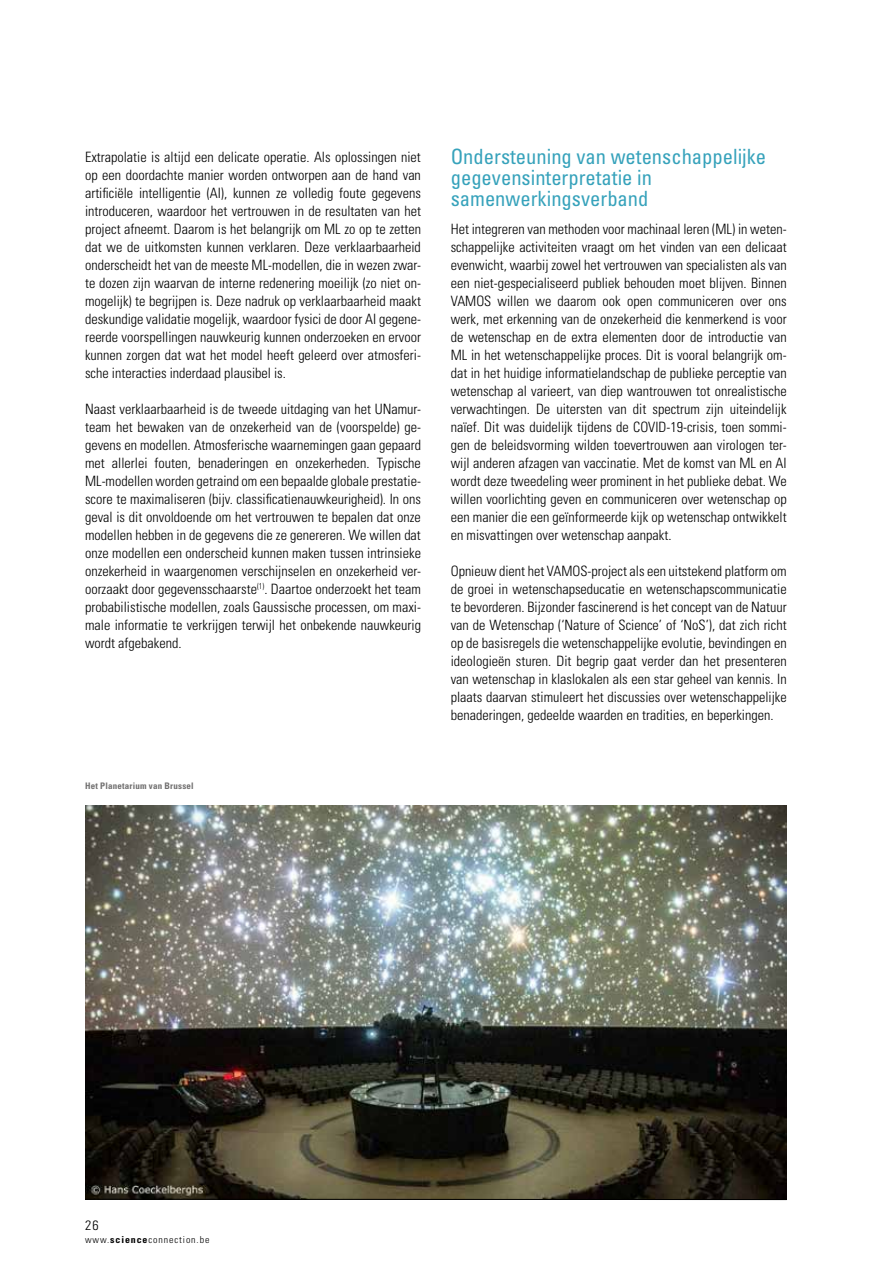
<style>
.page{position:relative;width:893px;height:1263px;background:#fff}
.page>*{position:absolute;margin:0;border:0;box-sizing:border-box;transform-origin:0 0}
.t1{font:condensed 21px/21px "Univers LT Std";color:#36a2bb}
.t2{font:300 condensed 14.25px/18px "Univers LT Std";color:#000;text-align:justify}
.t3{font:300 condensed 13.5px "Univers LT Std";color:#000;scale:1.04 1}
.t4{font:300 condensed 9.6px "Univers LT Std";letter-spacing:.09em;color:#000;scale:1.04 1}
.t5{font:700 condensed 9px "Univers LT Std";letter-spacing:.02em;color:#706f6f}
.s1{font-weight:700}
</style>
<div class="page">
<img style="left:85px;top:805px;width:702px;height:394px">
<hr style="left:85px;top:1199px;width:702px;height:1px;background:#000">
<p class="t2" style="left:85px;top:148px;width:337px">Extrapolatie is altijd een delicate operatie. Als oplossingen niet op een doordachte manier worden ontworpen aan de hand van artificiële intelligentie (AI), kunnen ze volledig foute gegevens introduceren, waardoor het vertrouwen in de resultaten van het project afneemt. Daarom is het belangrijk om ML zo op te zetten dat we de uitkomsten kunnen verklaren. Deze verklaarbaarheid onderscheidt het van de meeste ML-modellen, die in wezen zwar&shy;te dozen zijn waarvan de interne redenering moeilijk (zo niet on&shy;mogelijk) te begrijpen is. Deze nadruk op verklaarbaarheid maakt deskundige validatie mogelijk, waardoor fysici de door AI gegene&shy;reerde voorspellingen nauwkeurig kunnen onderzoeken en ervoor kunnen zorgen dat wat het model heeft geleerd over atmosferi&shy;sche interacties inderdaad plausibel is.</p>
<p class="t2" style="left:85px;top:400px;width:337px">Naast verklaarbaarheid is de tweede uitdaging van het UNamur&shy;team het bewaken van de onzekerheid van de (voorspelde) ge&shy;gevens en modellen. Atmosferische waarnemingen gaan gepaard met allerlei fouten, benaderingen en onzekerheden. Typische ML-modellen worden getraind om een bepaalde globale prestatie&shy;score te maximaliseren (bijv. classificatienauwkeurigheid). In ons geval is dit onvoldoende om het vertrouwen te bepalen dat onze modellen hebben in de gegevens die ze genereren. We willen dat onze modellen een onderscheid kunnen maken tussen intrinsieke onzekerheid in waargenomen verschijnselen en onzekerheid ver&shy;oorzaakt door gegevensschaarste<sup>(1)</sup>. Daartoe onderzoekt het team probabilistische modellen, zoals Gaussische processen, om maxi&shy;male informatie te verkrijgen terwijl het onbekende nauwkeurig wordt afgebakend.</p>
<p class="t5" style="left:85px;top:780px;width:110px">Het Planetarium van Brussel</p>
<h1 class="t1" style="left:451px;top:146px;width:317px">Ondersteuning van wetenschappelijke gegevensinterpretatie in samenwerkingsverband</h1>
<p class="t2" style="left:451px;top:220px;width:337px">Het integreren van methoden voor machinaal leren (ML) in weten&shy;schappelijke activiteiten vraagt om het vinden van een delicaat evenwicht, waarbij zowel het vertrouwen van specialisten als van een niet-gespecialiseerd publiek behouden moet blijven. Binnen VAMOS willen we daarom ook open communiceren over ons werk, met erkenning van de onzekerheid die kenmerkend is voor de wetenschap en de extra elementen door de introductie van ML in het wetenschappelijke proces. Dit is vooral belangrijk om&shy;dat in het huidige informatielandschap de publieke perceptie van wetenschap al varieert, van diep wantrouwen tot onrealistische verwachtingen. De uitersten van dit spectrum zijn uiteindelijk naïef. Dit was duidelijk tijdens de COVID-19-crisis, toen sommi&shy;gen de beleidsvorming wilden toevertrouwen aan virologen ter&shy;wijl anderen afzagen van vaccinatie. Met de komst van ML en AI wordt deze tweedeling weer prominent in het publieke debat. We willen voorlichting geven en communiceren over wetenschap op een manier die een geïnformeerde kijk op wetenschap ontwikkelt en misvattingen over wetenschap aanpakt.</p>
<p class="t2" style="left:451px;top:562px;width:337px">Opnieuw dient het VAMOS-project als een uitstekend platform om de groei in wetenschapseducatie en wetenschapscommunicatie te bevorderen. Bijzonder fascinerend is het concept van de Natuur van de Wetenschap (‘Nature of Science’ of ‘NoS’), dat zich richt op de basisregels die wetenschappelijke evolutie, bevindingen en ideologieën sturen. Dit begrip gaat verder dan het presenteren van wetenschap in klaslokalen als een star geheel van kennis. In plaats daarvan stimuleert het discussies over wetenschappelijke benaderingen, gedeelde waarden en tradities, en beperkingen.</p>
<p class="t3" style="left:85px;top:1217px;width:15px">26</p>
<p class="t4" style="left:85px;top:1233px;width:121px">www.<span class="s1">science</span>connection.be</p>
</div>
